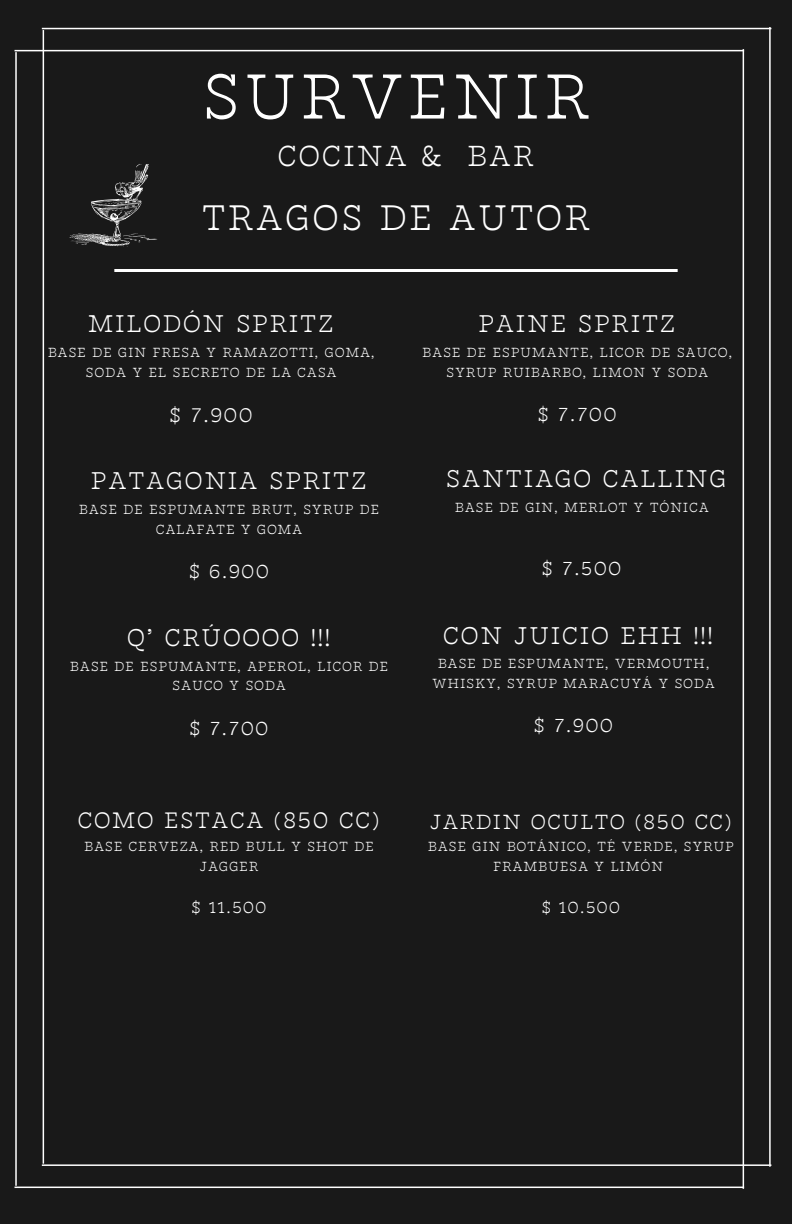
<style>
.page{position:relative;width:792px;height:1224px;background:#191919}
.page>*{position:absolute;margin:0;border:0;box-sizing:border-box;transform-origin:0 0}
.t1{font:300 68.1px "Tarif";letter-spacing:.095em;color:#fff}
.t2{font:300 38.1px "Tarif";letter-spacing:.095em;color:#fff}
.t3{font:300 31.1px "Tarif";letter-spacing:.095em;color:#fff}
.t4{font:300 26px "Tarif";letter-spacing:.095em;color:#fff}
.t5{font:300 24px "Tarif";letter-spacing:.095em;color:#fff}
.t6{font:300 22px "Tarif";letter-spacing:.095em;color:#fff}
.t7{font:300 21.2px "Tarif";color:#fff}
.t8{font:300 20.2px "Tarif";letter-spacing:.095em;color:#fff}
.t9{font:300 17.2px "Tarif";letter-spacing:.095em;color:#fff}
.t10{font:300 14.2px/19.5px "Tarif";letter-spacing:.095em;color:#fff;text-align:center}
</style>
<div class="page">
<hr style="left:114px;top:269px;width:564px;height:3px;background:#fff">
<hr style="left:42px;top:28px;width:729px;height:1px;background:#fff">
<hr style="left:15px;top:50px;width:729px;height:1px;background:#fff">
<hr style="left:42px;top:1164px;width:729px;height:2px;background:#fff">
<hr style="left:15px;top:1187px;width:729px;height:1px;background:#fff">
<hr style="left:43px;top:30px;width:1px;height:1134px;background:#fff">
<hr style="left:15px;top:52px;width:2px;height:1134px;background:#fff">
<hr style="left:769px;top:27px;width:2px;height:1140px;background:#fff">
<hr style="left:743px;top:49px;width:1px;height:1140px;background:#fff">
<svg style="left:70px;top:164px;width:88px;height:83px"></svg>
<p class="t1" style="left:203px;top:57px;width:388px">SURVENIR</p>
<p class="t3" style="left:278px;top:138px;width:257px">COCINA &amp; BAR</p>
<p class="t2" style="left:202px;top:196px;width:389px">TRAGOS DE AUTOR</p>
<p class="t4" style="left:89px;top:309px;width:246px">MILODÓN SPRITZ</p>
<p class="t10" style="left:48px;top:343px;width:328px">BASE DE GIN FRESA Y RAMAZOTTI, GOMA,<br>SODA Y EL SECRETO DE LA CASA</p>
<p class="t7" style="left:170px;top:403px;width:84px">$ 7.900</p>
<h2 class="t4" style="left:91px;top:466px;width:276px">PATAGONIA SPRITZ</h2>
<p class="t10" style="left:79px;top:500px;width:301px">BASE DE ESPUMANTE BRUT, SYRUP DE<br>CALAFATE Y GOMA</p>
<p class="t8" style="left:189px;top:560px;width:81px">$ 6.900</p>
<p class="t4" style="left:127px;top:623px;width:204px">Q’ CRÚOOOO !!!</p>
<h4 class="t10" style="left:70px;top:657px;width:319px">BASE DE ESPUMANTE, APEROL, LICOR DE<br>SAUCO Y SODA</h4>
<p class="t8" style="left:190px;top:716px;width:80px">$ 7.700</p>
<p class="t5" style="left:78px;top:806px;width:302px">COMO ESTACA (850 CC)</p>
<h4 class="t10" style="left:85px;top:837px;width:291px">BASE CERVEZA, RED BULL Y SHOT DE<br>JAGGER</h4>
<p class="t9" style="left:192px;top:898px;width:76px">$ 11.500</p>
<h1 class="t4" style="left:479px;top:309px;width:198px">PAINE SPRITZ</h1>
<h3 class="t10" style="left:423px;top:343px;width:311px">BASE DE ESPUMANTE, LICOR DE SAUCO,<br>SYRUP RUIBARBO, LIMON Y SODA</h3>
<p class="t8" style="left:538px;top:403px;width:80px">$ 7.700</p>
<p class="t4" style="left:446px;top:464px;width:281px">SANTIAGO CALLING</p>
<h4 class="t10" style="left:455px;top:498px;width:255px">BASE DE GIN, MERLOT Y TÓNICA</h4>
<p class="t8" style="left:542px;top:557px;width:81px">$ 7.500</p>
<p class="t4" style="left:444px;top:620px;width:270px">CON JUICIO EHH !!!</p>
<h4 class="t10" style="left:433px;top:654px;width:284px">BASE DE ESPUMANTE, VERMOUTH,<br>WHISKY, SYRUP MARACUYÁ Y SODA</h4>
<p class="t8" style="left:534px;top:714px;width:80px">$ 7.900</p>
<p class="t6" style="left:430px;top:809px;width:303px">JARDIN OCULTO (850 CC)</p>
<h4 class="t10" style="left:428px;top:837px;width:307px">BASE GIN BOTÁNICO, TÉ VERDE, SYRUP<br>FRAMBUESA Y LIMÓN</h4>
<p class="t9" style="left:542px;top:898px;width:80px">$ 10.500</p>
</div>
